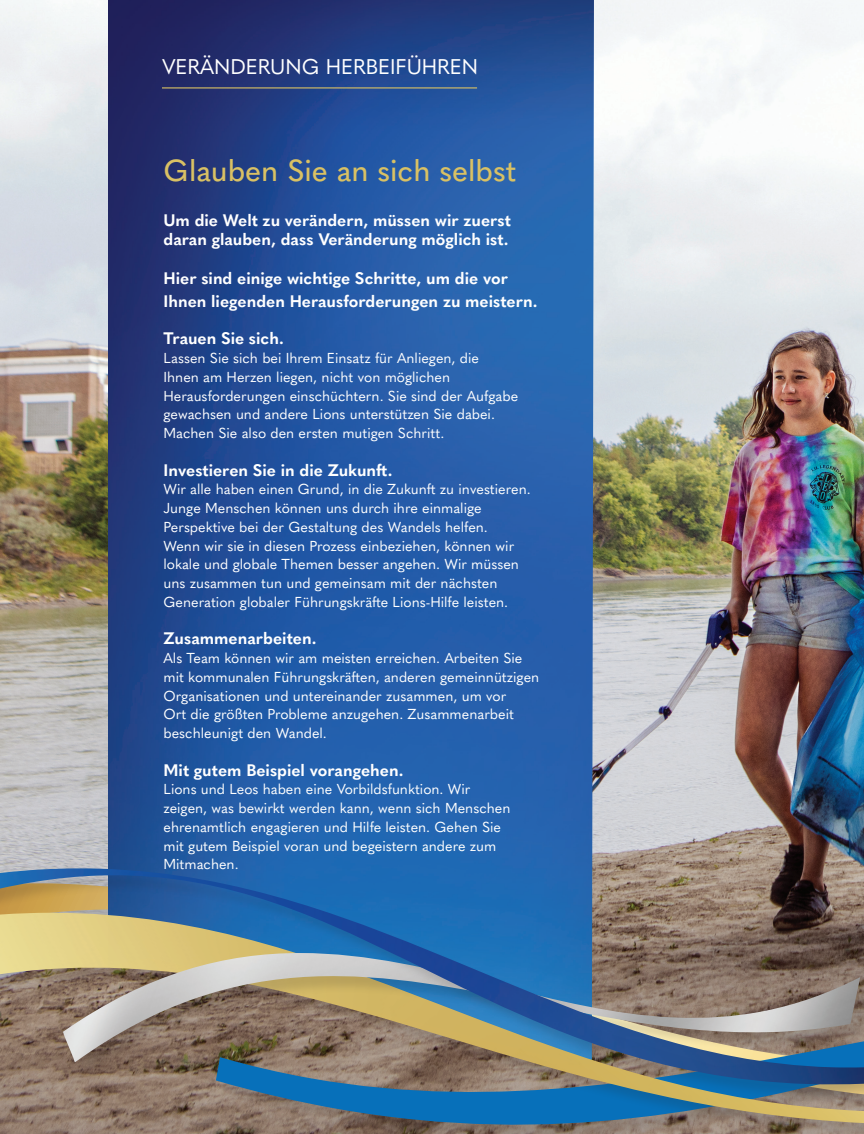
<style>
.page{position:relative;width:864px;height:1134px;background:#fff}
.page>*{position:absolute;margin:0;border:0;box-sizing:border-box;transform-origin:0 0}
.t1{font:500 30px "Quasimoda";color:#d9c164}
.t2{font:21px "Quasimoda";color:#fff}
.Body{font:700 16.5px/19.5px "Quasimoda";color:#fff}
.Body-2{font:14.25px/18.8px "Quasimoda";color:#fff}
</style>
<div class="page">
<img style="left:0;top:0;width:864px;height:868px">
<img style="left:108px;top:0;width:486px;height:868px">
<hr style="left:162px;top:87px;width:315px;height:1px;background:#d9c164">
<div style="left:0;top:915px;width:864px;height:219px;background:#231f20;opacity:.15"></div>
<img style="left:0;top:1103px;width:864px;height:20px">
<div style="left:0;top:871px;width:864px;height:232px;background:#231f20;opacity:.15"></div>
<img style="left:0;top:868px;width:864px;height:217px">
<p class="t2" style="left:162px;top:50px;width:318px">VERÄNDERUNG HERBEIFÜHREN</p>
<p class="t1" style="left:164px;top:147px;width:354px">Glauben Sie an sich selbst</p>
<p class="Body" style="left:164px;top:209px;width:349px">Um die Welt zu verändern, müssen wir zuerst daran glauben, dass Veränderung möglich ist.</p>
<p class="Body" style="left:164px;top:266px;width:376px;line-height:22.5px">Hier sind einige wichtige Schritte, um die vor<br>Ihnen liegenden Herausforderungen zu meistern.</p>
<p class="Body" style="left:164px;top:328px;width:122px">Trauen Sie sich.</p>
<p class="Body-2" style="left:164px;top:348px;width:356px">Lassen Sie sich bei Ihrem Einsatz für Anliegen, die<br>Ihnen am Herzen liegen, nicht von möglichen Herausforderungen einschüchtern. Sie sind der Aufgabe gewachsen und andere Lions unterstützen Sie dabei.<br>Machen Sie also den ersten mutigen Schritt.</p>
<p class="Body" style="left:164px;top:459px;width:230px">Investieren Sie in die Zukunft.</p>
<p class="Body-2" style="left:164px;top:479px;width:369px">Wir alle haben einen Grund, in die Zukunft zu investieren.<br>Junge Menschen können uns durch ihre einmalige Perspektive bei der Gestaltung des Wandels helfen.<br>Wenn wir sie in diesen Prozess einbeziehen, können wir lokale und globale Themen besser angehen. Wir müssen uns zusammen tun und gemeinsam mit der nächsten Generation globaler Führungskräfte Lions-Hilfe leisten.</p>
<p class="Body" style="left:164px;top:628px;width:155px">Zusammenarbeiten.</p>
<p class="Body-2" style="left:164px;top:648px;width:377px">Als Team können wir am meisten erreichen. Arbeiten Sie mit kommunalen Führungskräften, anderen gemeinnützigen Organisationen und untereinander zusammen, um vor<br>Ort die größten Probleme anzugehen. Zusammenarbeit beschleunigt den Wandel.</p>
<p class="Body" style="left:164px;top:759px;width:242px">Mit gutem Beispiel vorangehen.</p>
<p class="Body-2" style="left:164px;top:779px;width:348px">Lions und Leos haben eine Vorbildsfunktion. Wir zeigen, was bewirkt werden kann, wenn sich Menschen ehrenamtlich engagieren und Hilfe leisten. Gehen Sie mit gutem Beispiel voran und begeistern andere zum Mitmachen.</p>
</div>
